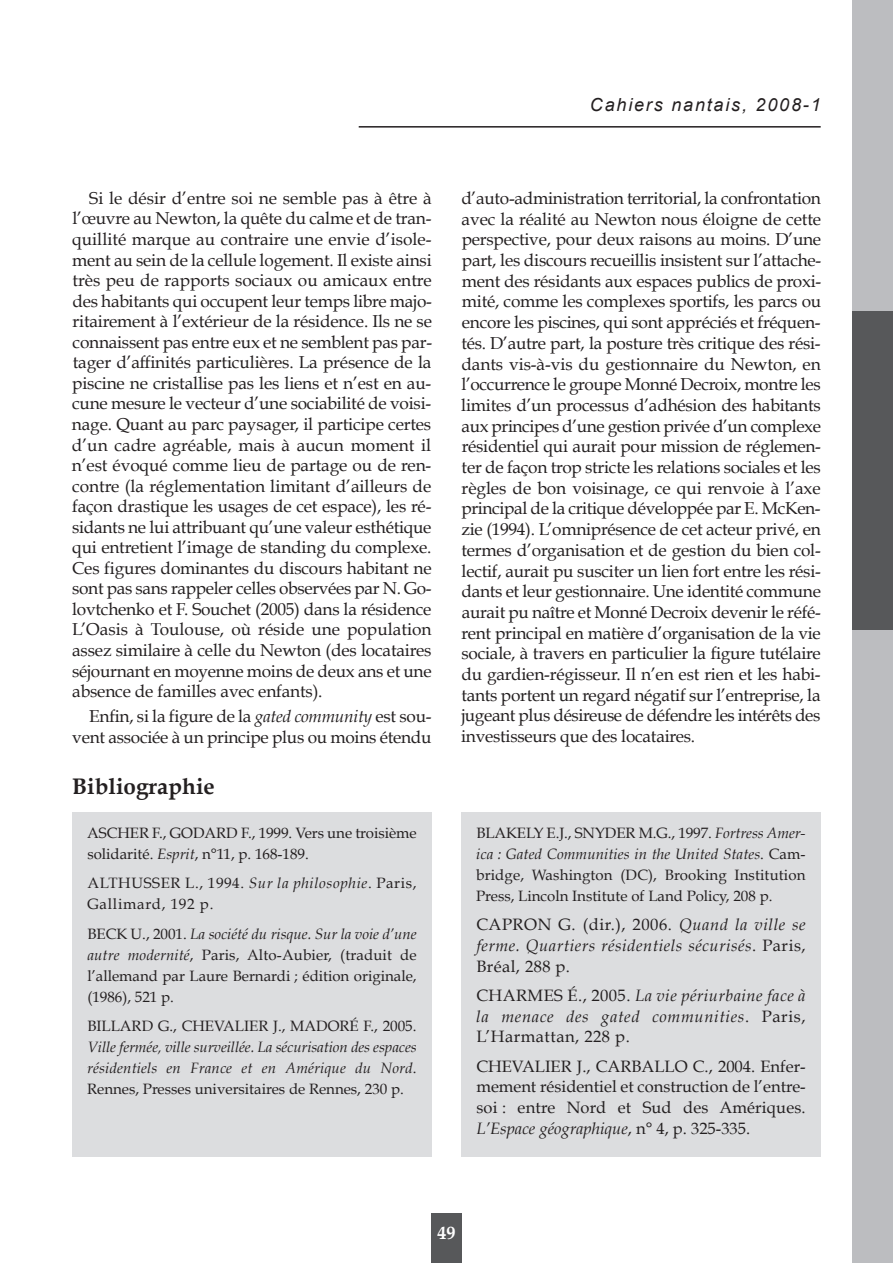
<style>
.page{position:relative;width:893px;height:1263px;background:#fff}
.page>*{position:absolute;margin:0;border:0;box-sizing:border-box;transform-origin:0 0}
.t1{font:700 22.5px "Book Antiqua";color:#231f20}
.t2{font:italic 18px "Arial";letter-spacing:.1em;color:#231f20}
.t3{font:700 18px "Book Antiqua";color:#fff}
.t4{font:17.25px/20.7px "Book Antiqua";letter-spacing:-.015em;color:#231f20;text-align:justify}
.t5{font:italic 16.5px/20.7px "Book Antiqua";letter-spacing:.03em;color:#231f20;text-align:justify}
.t6{font:16.5px/20.7px "Book Antiqua";letter-spacing:.005em;color:#231f20;text-align:justify}
.t7{font:15px/21px "Book Antiqua";color:#231f20;text-align:justify}
.t8{font:italic 15px/21px "Book Antiqua";letter-spacing:.01em;color:#231f20;text-align:justify}
.t9{font:15px/21px "Book Antiqua";letter-spacing:.045em;color:#231f20}
.s1{font-style:italic}
.s2{font-style:normal}
</style>
<div class="page">
<hr style="left:359px;top:126px;width:462px;height:2px;background:#231f20">
<div style="left:853px;top:0;width:40px;height:311px;background:#bcbdc0"></div>
<div style="left:853px;top:311px;width:40px;height:319px;background:#57585a"></div>
<div style="left:853px;top:630px;width:40px;height:319px;background:#bcbdc0"></div>
<div style="left:853px;top:949px;width:40px;height:314px;background:#bcbdc0"></div>
<div style="left:432px;top:1213px;width:30px;height:50px;background:#57585a"></div>
<div style="left:72px;top:812px;width:360px;height:345px;background:#dcdddf"></div>
<div style="left:461px;top:812px;width:360px;height:345px;background:#dcdddf"></div>
<p class="t2" style="left:590px;top:95px;width:232px">Cahiers nantais, 2008-1</p>
<p class="t4" style="left:72px;top:188px;width:362px;text-indent:17px">Si le désir d’entre soi ne semble pas à être à l’œuvre au Newton, la quête du calme et de tran&shy;quillité marque au contraire une envie d’isole&shy;ment au sein de la cellule logement. Il existe ainsi très peu de rapports sociaux ou amicaux entre des habitants qui occupent leur temps libre majo&shy;ritairement à l’extérieur de la résidence. Ils ne se connaissent pas entre eux et ne semblent pas par&shy;tager d’affinités particulières. La présence de la piscine ne cristallise pas les liens et n’est en au&shy;cune mesure le vecteur d’une sociabilité de voisi&shy;nage. Quant au parc paysager, il participe certes d’un cadre agréable, mais à aucun moment il n’est évoqué comme lieu de partage ou de ren&shy;contre (la réglementation limitant d’ailleurs de façon drastique les usages de cet espace), les ré&shy;sidants ne lui attribuant qu’une valeur esthétique qui entretient l’image de standing du complexe.<br>Ces figures dominantes du discours habitant ne sont pas sans rappeler celles observées par N. Go&shy;lovtchenko et F. Souchet (2005) dans la résidence L’Oasis à Toulouse, où réside une population assez similaire à celle du Newton (des locataires séjournant en moyenne moins de deux ans et une absence de familles avec enfants).</p>
<p class="t4" style="left:72px;top:706px;width:361px;text-align:right">Enfin, si la figure de la <span class="s1">gated community</span> est sou&shy;vent associée à un principe plus ou moins étendu</p>
<h1 class="t1" style="left:72px;top:773px;width:144px">Bibliographie</h1>
<p class="t7" style="left:87px;top:823px;width:331px;line-height:20.5px">ASCHER F., GODARD F., 1999. Vers une troisième solidarité. <span class="s1">Esprit</span>, n°11, p. 168-189.</p>
<p class="t9" style="left:87px;top:873px;width:331px">ALTHUSSER L., 1994. <span class="s1">Sur la philosophie</span>. Paris,<br>Gallimard, 192 p.</p>
<p class="t7" style="left:87px;top:923px;width:331px">BECK U., 2001. <span class="s1">La société du risque. Sur la voie d’une autre modernité</span>, Paris, Alto-Aubier, (traduit de l’allemand par Laure Bernardi ; édition originale, (1986), 521 p.</p>
<p class="t7" style="left:87px;top:1016px;width:331px">BILLARD G., CHEVALIER J., MADORÉ F., 2005.</p>
<p class="t8" style="left:87px;top:1037px;width:331px">Ville fermée, ville surveillée. La sécurisation des espaces résidentiels en France et en Amérique du Nord<span class="s2">.<br>Rennes, Presses universitaires de Rennes, 230 p.</span></p>
<p class="t4" style="left:461px;top:188px;width:362px">d’auto-administration territorial, la confrontation avec la réalité au Newton nous éloigne de cette perspective, pour deux raisons au moins. D’une part, les discours recueillis insistent sur l’attache&shy;ment des résidants aux espaces publics de proxi&shy;mité, comme les complexes sportifs, les parcs ou encore les piscines, qui sont appréciés et fréquen&shy;tés. D’autre part, la posture très critique des rési&shy;dants vis-à-vis du gestionnaire du Newton, en l’occurrence le groupe Monné Decroix, montre les limites d’un processus d’adhésion des habitants aux principes d’une gestion privée d’un complexe résidentiel qui aurait pour mission de réglemen&shy;ter de façon trop stricte les relations sociales et les règles de bon voisinage, ce qui renvoie à l’axe principal de la critique développée par E. McKen&shy;zie (1994). L’omniprésence de cet acteur privé, en termes d’organisation et de gestion du bien col&shy;lectif, aurait pu susciter un lien fort entre les rési&shy;dants et leur gestionnaire. Une identité commune aurait pu naître et Monné Decroix devenir le réfé&shy;rent principal en matière d’organisation de la vie sociale, à travers en particulier la figure tutélaire du gardien-régisseur. Il n’en est rien et les habi&shy;tants portent un regard négatif sur l’entreprise, la jugeant plus désireuse de défendre les intérêts des investisseurs que des locataires.</p>
<p class="t7" style="left:476px;top:823px;width:331px">BLAKELY E.J., SNYDER M.G., 1997. <span class="s1">Fortress Amer&shy;ica : Gated Communities in the United States</span>. Cam&shy;bridge, Washington (DC), Brooking Institution Press, Lincoln Institute of Land Policy, 208 p.</p>
<p class="t5" style="left:476px;top:915px;width:331px"><span class="s2">CAPRON G. (dir.), 2006.</span> Quand la ville se ferme. Quartiers résidentiels sécurisés<span class="s2">. Paris, Bréal, 288 p.</span></p>
<p class="t5" style="left:476px;top:985px;width:331px"><span class="s2">CHARMES É., 2005.</span> La vie périurbaine face à la menace des gated communities<span class="s2">. Paris, L’Harmattan, 228 p.</span></p>
<p class="t6" style="left:476px;top:1056px;width:331px">CHEVALIER J., CARBALLO C., 2004. Enfer&shy;mement résidentiel et construction de l’entre&shy;soi : entre Nord et Sud des Amériques.<br><span class="s1">L’Espace géographique</span>, n° 4, p. 325-335.</p>
<p class="t3" style="left:438px;top:1222px;width:19px">49</p>
</div>
